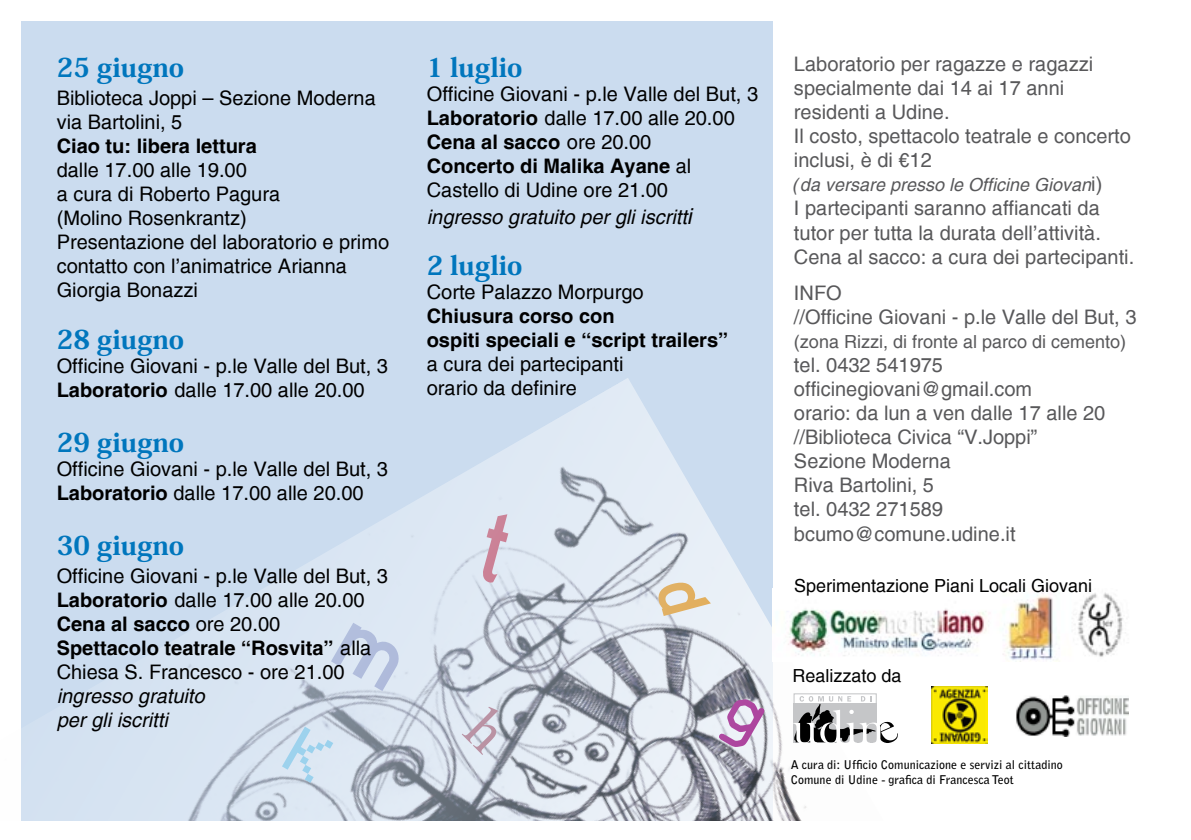
<style>
.page{position:relative;width:1191px;height:840px;background:#fff}
.page>*{position:absolute;margin:0;border:0;box-sizing:border-box;transform-origin:0 0}
.t1{font:800 26px "Koz Min Pro";color:#0076bd}
.t2{font:20px/24px "Helvetica";color:#000}
.t3{font:20px/24px "Helvetica";color:#58585a}
.t4{font:700 20px/24px "Helvetica";color:#000}
.t5{font:italic 20px/24px "Helvetica";color:#000}
.t6{font:18px "Helvetica";color:#000}
.t7{font:18px "Helvetica";color:#58585a}
.t8{font:italic 18px "Helvetica";color:#58585a}
.t9{font:700 12px/14.4px "Bell Gothic Std";color:#000}
.s1{font-weight:700}
.s2{font-size:22px}
.s3{font-style:normal;font-size:20px}
</style>
<div class="page">
<div style="left:21px;top:21px;width:752px;height:804px;background:#cbdcef"></div>
<img style="left:84px;top:378px;width:808px;height:442px">
<div style="left:0;top:820px;width:1191px;height:19px;background:#fff"></div>
<img style="left:931px;top:686px;width:57px;height:56px">
<img style="left:772px;top:587px;width:354px;height:74px">
<div style="left:793px;top:693px;width:83px;height:10px;border:1px solid #c5c6c8"></div>
<svg style="left:792px;top:695px;width:106px;height:47px"></svg>
<img style="left:1016px;top:695px;width:112px;height:41px">
<div style="left:331px;top:622px;width:74px;height:68px;background:#dde8f4"></div>
<svg style="left:282px;top:726px;width:51px;height:56px"></svg>
<div style="left:475px;top:510px;width:38px;height:73px;background:#dfe9f4"></div>
<svg style="left:715px;top:694px;width:50px;height:57px"></svg>
<svg style="left:461px;top:704px;width:51px;height:50px"></svg>
<svg style="left:655px;top:575px;width:56px;height:41px"></svg>
<h1 class="t1" style="left:57px;top:48px;width:129px">25 giugno</h1>
<p class="t2" style="left:57px;top:86px;width:321px">Biblioteca Joppi – Sezione Moderna via Bartolini, 5</p>
<p class="t4" style="left:57px;top:134px;width:202px">Ciao tu: libera lettura</p>
<p class="t2" style="left:57px;top:158px;width:334px">dalle 17.00 alle 19.00<br>a cura di Roberto Pagura<br>(Molino Rosenkrantz)<br>Presentazione del laboratorio e primo contatto con l’animatrice Arianna<br>Giorgia Bonazzi</p>
<h1 class="t1" style="left:57px;top:319px;width:129px">28 giugno</h1>
<p class="t2" style="left:57px;top:353px;width:333px">Officine Giovani - p.le Valle del But, 3<br><span class="s1">Laboratorio</span> dalle 17.00 alle 20.00</p>
<h1 class="t1" style="left:57px;top:423px;width:129px">29 giugno</h1>
<p class="t2" style="left:57px;top:457px;width:333px">Officine Giovani - p.le Valle del But, 3<br><span class="s1">Laboratorio</span> dalle 17.00 alle 20.00</p>
<h1 class="t1" style="left:57px;top:526px;width:129px">30 giugno</h1>
<p class="t2" style="left:57px;top:564px;width:333px">Officine Giovani - p.le Valle del But, 3<br><span class="s1">Laboratorio</span> dalle 17.00 alle 20.00<br><span class="s1">Cena al sacco</span> ore 20.00<br><span class="s1">Spettacolo teatrale “Rosvita”</span> alla<br>Chiesa S. Francesco - ore 21.00</p>
<p class="t5" style="left:57px;top:684px;width:149px">ingresso gratuito per gli iscritti</p>
<h1 class="t1" style="left:427px;top:48px;width:97px">1 luglio</h1>
<p class="t2" style="left:427px;top:82px;width:333px">Officine Giovani - p.le Valle del But, 3<br><span class="s1">Laboratorio</span> dalle 17.00 alle 20.00<br><span class="s1">Cena al sacco</span> ore 20.00<br><span class="s1">Concerto di Malika Ayane</span> al<br>Castello di Udine ore 21.00</p>
<p class="t5" style="left:427px;top:205px;width:266px">ingresso gratuito per gli iscritt<span class="s2">i</span></p>
<h1 class="t1" style="left:427px;top:246px;width:97px">2 luglio</h1>
<p class="t2" style="left:427px;top:280px;width:218px">Corte Palazzo Morpurgo</p>
<p class="t4" style="left:427px;top:303px;width:303px">Chiusura corso con<br>ospiti speciali e “script trailers”</p>
<p class="t2" style="left:427px;top:352px;width:198px">a cura dei partecipanti orario da definire</p>
<p class="t3" style="left:794px;top:52px;width:338px">Laboratorio per ragazze e ragazzi specialmente dai 14 ai 17 anni residenti a Udine.<br>Il costo, spettacolo teatrale e concerto inclusi, è di €12</p>
<p class="t8" style="left:794px;top:174px;width:310px">(da versare presso le Officine Giovan<span class="s3">i)</span></p>
<p class="t3" style="left:794px;top:196px;width:342px">I partecipanti saranno affiancati da tutor per tutta la durata dell’attività.<br>Cena al sacco: a cura dei partecipanti.</p>
<p class="t3" style="left:794px;top:281px;width:344px">INFO<br>//Officine Giovani - p.le Valle del But, 3</p>
<p class="t7" style="left:794px;top:331px;width:334px">(zona Rizzi, di fronte al parco di cemento)</p>
<p class="t3" style="left:794px;top:353px;width:313px">tel. 0432 541975 officinegiovani@gmail.com<br>orario: da lun a ven dalle 17 alle 20 //Biblioteca Civica “V.Joppi”<br>Sezione Moderna<br>Riva Bartolini, 5<br>tel. 0432 271589 bcumo@comune.udine.it</p>
<p class="t6" style="left:794px;top:575px;width:300px">Sperimentazione Piani Locali Giovani</p>
<p class="t6" style="left:792px;top:665px;width:111px">Realizzato da</p>
<p class="t9" style="left:790px;top:757px;width:274px">A cura di: Ufficio Comunicazione e servizi al cittadino<br>Comune di Udine - grafica di Francesca Teot</p>
</div>
